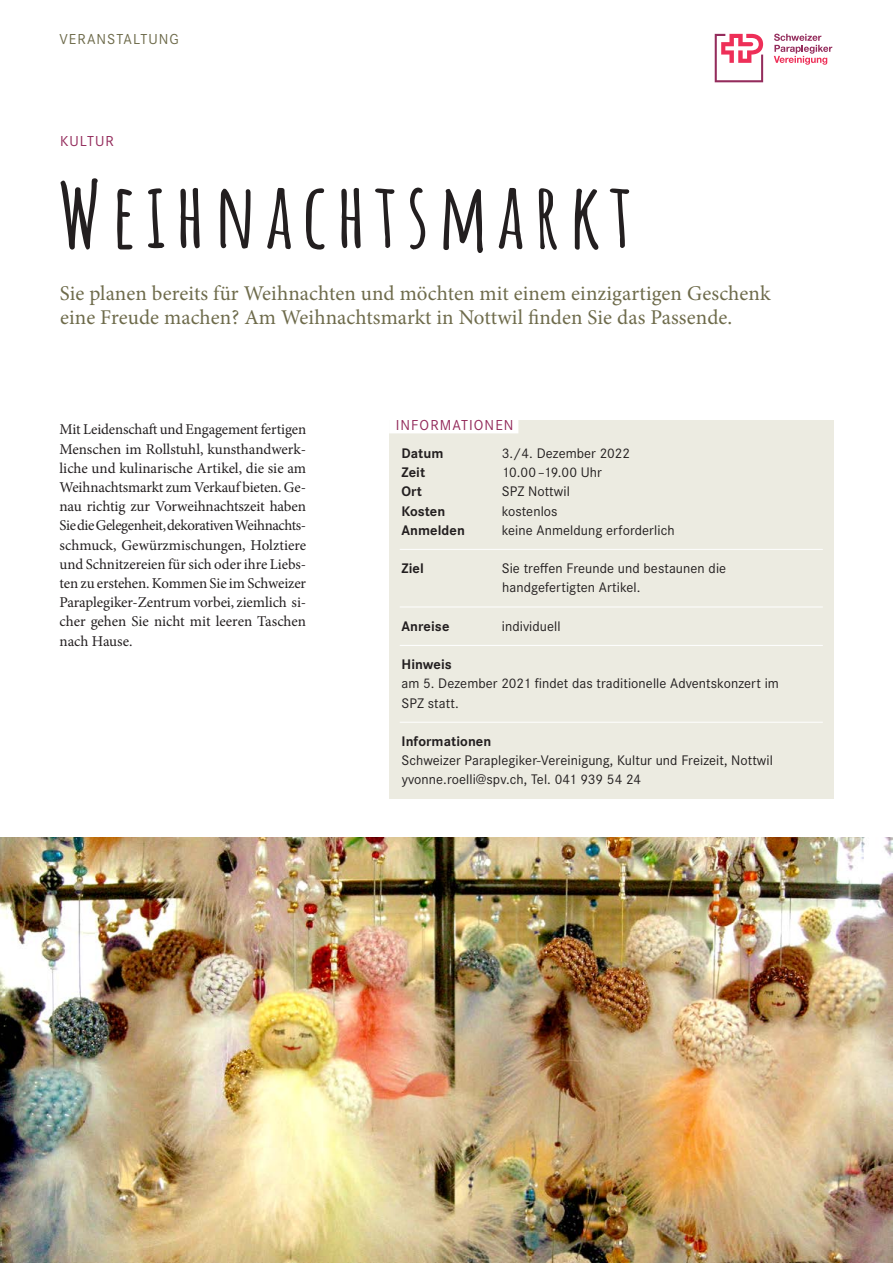
<style>
.page{position:relative;width:893px;height:1263px;background:#fff}
.page>*{position:absolute;margin:0;border:0;box-sizing:border-box;transform-origin:0 0}
.t1{font:700 90px "Amatic SC";letter-spacing:.1em;color:#231f20}
.t2{font:21px/24px "Minion Pro";letter-spacing:.005em;color:#6e6b4b}
.t3{font:15px/19.2px "Minion Pro";letter-spacing:-.005em;color:#231f20;text-align:justify}
.t4{font:15px "Corporate S";letter-spacing:.07em;color:#942c5c}
.t5{font:15px "Corporate S";letter-spacing:.07em;color:#6e6b4b}
.t6{font:14.4px/19.2px "Corporate S";letter-spacing:.005em;color:#231f20}
.t7{font:700 14.4px "Corporate S";letter-spacing:.005em;color:#231f20}
</style>
<div class="page">
<img style="left:0;top:837px;width:893px;height:426px">
<div style="left:389px;top:420px;width:444px;height:379px;background:#ecebe1"></div>
<div style="left:389px;top:417px;width:129px;height:16px;background:#fff"></div>
<hr style="left:400px;top:549px;width:423px;height:1px;background:#fff">
<hr style="left:400px;top:607px;width:423px;height:1px;background:#fff">
<hr style="left:400px;top:645px;width:423px;height:1px;background:#fff">
<hr style="left:400px;top:722px;width:423px;height:1px;background:#fff">
<svg style="left:715px;top:34px;width:48px;height:48px"></svg>
<svg style="left:774px;top:34px;width:58px;height:31px"></svg>
<p class="t5" style="left:60px;top:28px;width:121px">VERANSTALTUNG</p>
<p class="t4" style="left:60px;top:130px;width:55px">KULTUR</p>
<h1 class="t1" style="left:58px;top:146px;width:576px">Weihnachtsmarkt</h1>
<h2 class="t2" style="left:60px;top:281px;width:712px">Sie planen bereits für Weihnachten und möchten mit einem einzigartigen Geschenk eine Freude machen? Am Weihnachtsmarkt in Nottwil finden Sie das Passende.</h2>
<p class="t3" style="left:60px;top:420px;width:248px">Mit Leidenschaft und Engagement fertigen Menschen im Rollstuhl, kunsthandwerk&shy;liche und kulinarische Artikel, die sie am Weihnachtsmarkt zum Verkauf bieten. Ge&shy;nau richtig zur Vorweihnachtszeit haben Sie die Gelegenheit, dekorativen Weihnachts&shy;schmuck, Gewürzmischungen, Holztiere und Schnitzereien für sich oder ihre Liebs&shy;ten zu erstehen. Kommen Sie im Schweizer Paraplegiker-Zentrum vorbei, ziemlich si&shy;cher gehen Sie nicht mit leeren Taschen nach Hause.</p>
<p class="t4" style="left:396px;top:414px;width:119px">INFORMATIONEN</p>
<p class="t7" style="left:401px;top:442px;width:44px">Datum</p>
<p class="t6" style="left:502px;top:443px;width:130px">3./4. Dezember 2022</p>
<p class="t7" style="left:401px;top:461px;width:25px">Zeit</p>
<p class="t6" style="left:502px;top:462px;width:102px">10.00 –19.00 Uhr</p>
<p class="t7" style="left:401px;top:480px;width:22px">Ort</p>
<p class="t6" style="left:502px;top:481px;width:70px">SPZ Nottwil</p>
<p class="t7" style="left:401px;top:499px;width:45px">Kosten</p>
<p class="t6" style="left:502px;top:500px;width:57px">kostenlos</p>
<p class="t7" style="left:401px;top:519px;width:65px">Anmelden</p>
<p class="t6" style="left:502px;top:519px;width:174px">keine Anmeldung erforderlich</p>
<p class="t7" style="left:401px;top:557px;width:24px">Ziel</p>
<p class="t6" style="left:502px;top:558px;width:226px">Sie treffen Freunde und bestaunen die handgefertigten Artikel.</p>
<p class="t7" style="left:401px;top:615px;width:49px">Anreise</p>
<p class="t6" style="left:502px;top:615px;width:60px">individuell</p>
<p class="t7" style="left:401px;top:653px;width:52px">Hinweis</p>
<p class="t6" style="left:401px;top:673px;width:379px">am 5. Dezember 2021 findet das traditionelle Adventskonzert im<br>SPZ statt.</p>
<p class="t7" style="left:401px;top:730px;width:91px">Informationen</p>
<p class="t6" style="left:401px;top:750px;width:373px">Schweizer Paraplegiker-Vereinigung, Kultur und Freizeit, Nottwil yvonne.roelli@spv.ch, Tel. 041 939 54 24</p>
</div>
